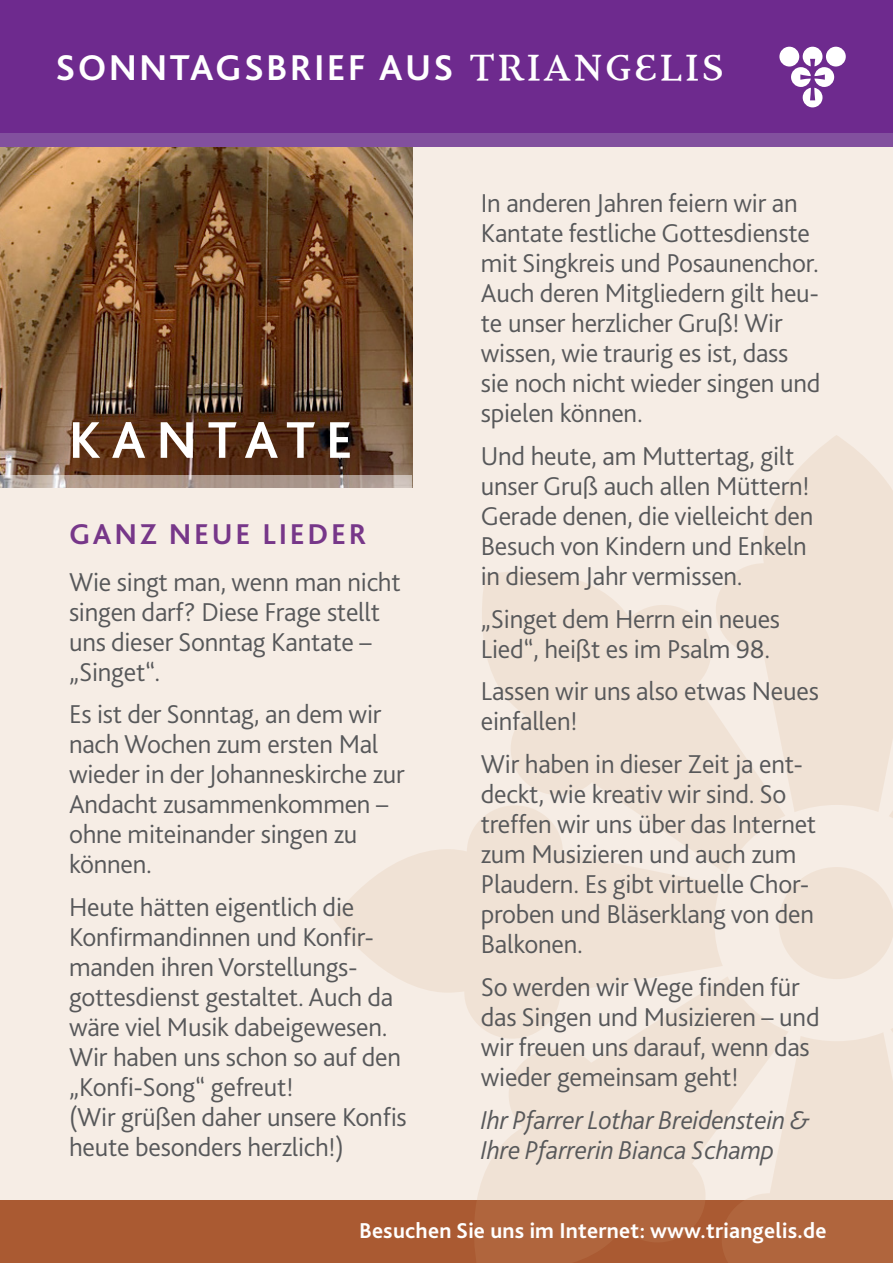
<style>
.page{position:relative;width:893px;height:1263px;background:#fff}
.page>*{position:absolute;margin:0;border:0;box-sizing:border-box;transform-origin:0 0}
.t1{font:700 54px "Bliss 2";letter-spacing:.2em;color:#fff}
.t2{font:700 37.5px "Bliss 2";letter-spacing:.06em;color:#fff}
.t3{font:700 30px "Bliss 2";letter-spacing:.09em;color:#773789}
.t4{font:300 27px/30px "Bliss 2";letter-spacing:-.01em;color:#57585a}
.t5{font:italic 300 27px/30px "Bliss 2";letter-spacing:-.01em;color:#57585a}
.t6{font:700 22.5px "Bliss 2";letter-spacing:.01em;color:#fff}
.s1{font-family:"Eplica Bold TT";font-weight:400}
</style>
<div class="page">
<div style="left:0;top:114px;width:893px;height:1113px;background:#f6ede5"></div>
<img style="left:0;top:147px;width:412px;height:328px">
<div style="left:0;top:1200px;width:893px;height:63px;background:#aa5a32"></div>
<svg style="left:333px;top:435px;width:560px;height:828px;fill:#f0e2d5"></svg>
<svg style="left:0;top:475px;width:412px;height:13px;background:#b19f94"></svg>
<div style="left:0;top:0;width:893px;height:141px;background:#6e2a8e"></div>
<div style="left:0;top:134px;width:893px;height:13px;background:#82509e"></div>
<svg style="left:779px;top:47px;width:67px;height:60px"></svg>
<p class="t2" style="left:55px;top:45px;width:670px">SONNTAGSBRIEF AUS <span class="s1">TRIANGELIS</span></p>
<p class="t1" style="left:69px;top:406px;width:286px">KANTATE</p>
<p class="t3" style="left:69px;top:515px;width:299px">GANZ NEUE LIEDER</p>
<p class="t4" style="left:69px;top:566px;width:333px">Wie singt man, wenn man nicht singen darf? Diese Frage stellt uns dieser Sonntag Kantate – „Singet“.</p>
<p class="t4" style="left:69px;top:699px;width:337px">Es ist der Sonntag, an dem wir nach Wochen zum ersten Mal wieder in der Johanneskirche zur<br>Andacht zusammenkommen – ohne miteinander singen zu können.</p>
<p class="t4" style="left:69px;top:892px;width:339px">Heute hätten eigentlich die<br>Konfirmandinnen und Konfir&shy;manden ihren Vorstellungs&shy;gottesdienst gestaltet. Auch da wäre viel Musik dabeigewesen.<br>Wir haben uns schon so auf den „Konfi-Song“ gefreut!<br>(Wir grüßen daher unsere Konfis heute besonders herzlich!)</p>
<p class="t4" style="left:481px;top:187px;width:341px">In anderen Jahren feiern wir an<br>Kantate festliche Gottesdienste mit Singkreis und Posaunenchor.<br>Auch deren Mitgliedern gilt heu&shy;te unser herzlicher Gruß! Wir wissen, wie traurig es ist, dass sie noch nicht wieder singen und spielen können.</p>
<p class="t4" style="left:481px;top:440px;width:334px">Und heute, am Muttertag, gilt unser Gruß auch allen Müttern!<br>Gerade denen, die vielleicht den<br>Besuch von Kindern und Enkeln in diesem Jahr vermissen.</p>
<p class="t4" style="left:481px;top:603px;width:301px">„Singet dem Herrn ein neues<br>Lied“, heißt es im Psalm 98.</p>
<p class="t4" style="left:481px;top:676px;width:340px">Lassen wir uns also etwas Neues einfallen!</p>
<p class="t4" style="left:481px;top:748px;width:337px">Wir haben in dieser Zeit ja ent&shy;deckt, wie kreativ wir sind. So treffen wir uns über das Internet zum Musizieren und auch zum<br>Plaudern. Es gibt virtuelle Chor&shy;proben und Bläserklang von den<br>Balkonen.</p>
<p class="t4" style="left:481px;top:971px;width:340px">So werden wir Wege finden für das Singen und Musizieren – und wir freuen uns darauf, wenn das wieder gemeinsam geht!</p>
<p class="t5" style="left:481px;top:1104px;width:331px">Ihr Pfarrer Lothar Breidenstein &amp;<br>Ihre Pfarrerin Bianca Schamp</p>
<p class="t6" style="left:359px;top:1216px;width:469px">Besuchen Sie uns im Internet: www.triangelis.de</p>
</div>
